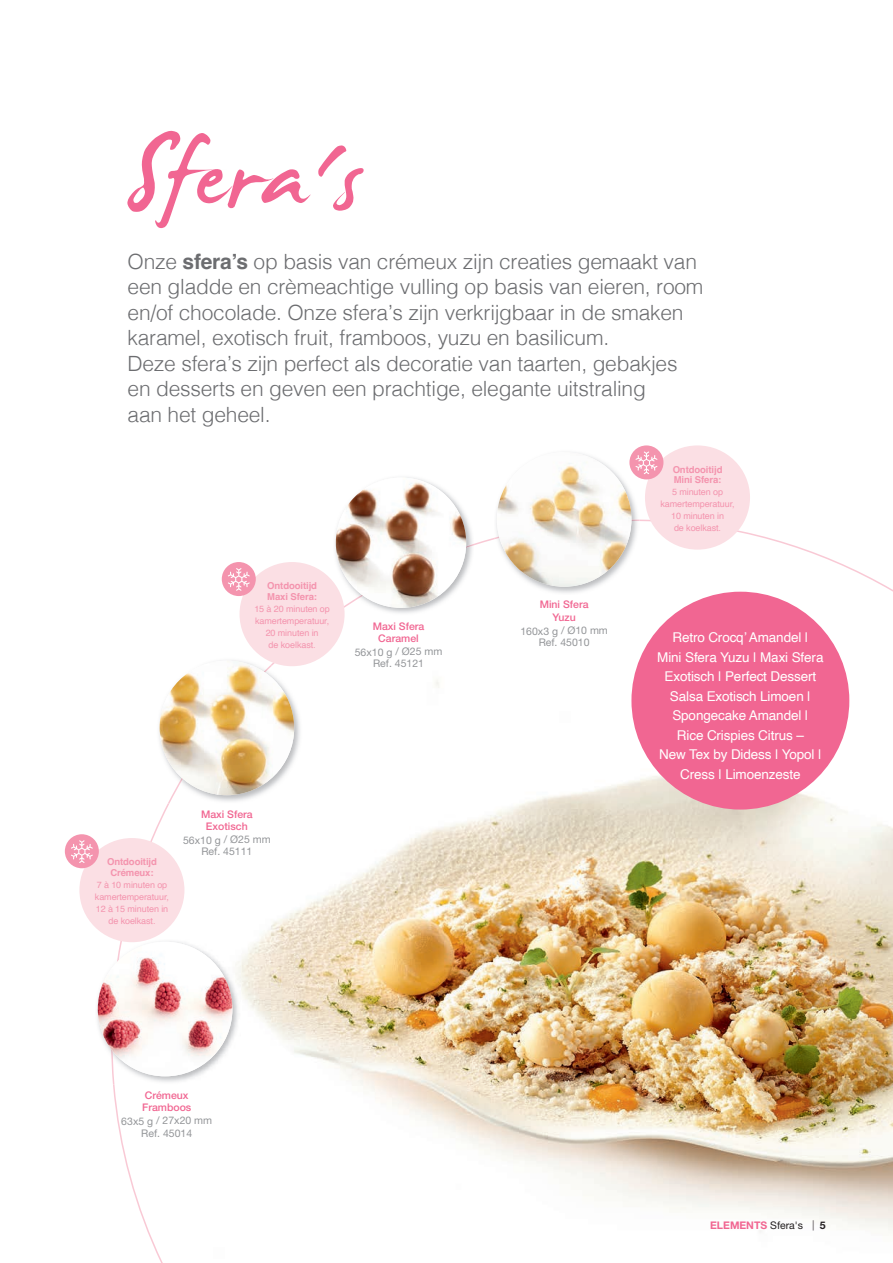
<style>
.page{position:relative;width:893px;height:1263px;background:#fff}
.page>*{position:absolute;margin:0;border:0;box-sizing:border-box;transform-origin:0 0}
.t1{font:156px "James Fajardo";color:#f16692}
.t2{font:300 21px/25.5px "Helvetica";letter-spacing:-.01em;color:#6c6d70}
.t3{font:13.5px/19.5px "Helvetica";letter-spacing:-.01em;color:#fff;text-align:center}
.t4{font:10.5px/11.9px "Helvetica Neue LT Std";color:#939598;text-align:center}
.t5{font:500 10.5px/12.6px "Helvetica Neue LT Std";color:#f16692;text-align:center}
.t6{font:700 10.5px "Helvetica Neue LT Std";color:#f16692}
.t7{font:700 10.5px "Helvetica Neue LT Std";color:#231f20}
.t8{font:700 9.6px/10.5px "Helvetica";letter-spacing:-.01em;color:#f494ae}
.t9{font:9px/12px "Helvetica";letter-spacing:-.01em;color:#f494ae;text-align:center}
.s1{font-weight:700}
.s2{font-weight:400;color:#231f20}
</style>
<div class="page">
<img style="left:113px;top:520px;width:780px;height:743px">
<svg style="left:812px;top:1220px;width:2px;height:10px"></svg>
<img style="left:494px;top:453px;width:146px;height:142px">
<img style="left:494px;top:519px;width:146px;height:20px">
<img style="left:497px;top:452px;width:134px;height:135px;border-radius:67px">
<div style="left:645px;top:445px;width:105px;height:105px;background:#fbdfe4;border-radius:50%"></div>
<div style="left:629px;top:445px;width:34px;height:34px;background:#f494ae;border-radius:50%"></div>
<svg style="left:635px;top:451px;width:22px;height:23px"></svg>
<img style="left:157px;top:658px;width:11px;height:145px">
<img style="left:280px;top:665px;width:22px;height:138px">
<img style="left:168px;top:658px;width:112px;height:145px">
<img style="left:160px;top:660px;width:134px;height:135px;border-radius:67px">
<img style="left:333px;top:477px;width:141px;height:139px">
<img style="left:333px;top:544px;width:141px;height:71px">
<img style="left:336px;top:477px;width:130px;height:131px;border-radius:65px">
<div style="left:240px;top:562px;width:105px;height:104px;background:#fbdfe4;border-radius:50%"></div>
<div style="left:222px;top:562px;width:34px;height:34px;background:#f494ae;border-radius:50%"></div>
<svg style="left:228px;top:568px;width:22px;height:23px"></svg>
<img style="left:97px;top:939px;width:144px;height:145px">
<img style="left:111px;top:939px;width:11px;height:145px">
<img style="left:98px;top:942px;width:134px;height:134px;border-radius:67px">
<div style="left:79px;top:838px;width:105px;height:104px;background:#fbdfe4;border-radius:50%"></div>
<div style="left:65px;top:834px;width:34px;height:34px;background:#f494ae;border-radius:50%"></div>
<svg style="left:71px;top:840px;width:22px;height:23px"></svg>
<div style="left:631px;top:592px;width:218px;height:217px;background:#f16692;border-radius:50%"></div>
<h1 class="t1" style="left:127px;top:96px;width:235px">Sfera s'</h1>
<p class="t2" style="left:128px;top:247px;width:577px">Onze <span class="s1">sfera’s</span> op basis van crémeux zijn creaties gemaakt van een gladde en crèmeachtige vulling op basis van eieren, room en/of chocolade. Onze sfera’s zijn verkrijgbaar in de smaken karamel, exotisch fruit, framboos, yuzu en basilicum.<br>Deze sfera’s zijn perfect als decoratie van taarten, gebakjes en desserts en geven een prachtige, elegante uitstraling<br>aan het geheel.</p>
<p class="t8" style="left:267px;top:582px;width:51px">Ontdooitijd<br>Maxi Sfera:</p>
<p class="t9" style="left:254px;top:603px;width:77px">15 à 20 minuten op kamertemperatuur,<br>20 minuten in<br>de koelkast.</p>
<p class="t5" style="left:373px;top:619px;width:53px">Maxi Sfera<br>Caramel</p>
<p class="t4" style="left:355px;top:646px;width:89px">56x10 g / Ø25 mm<br>Ref. 45121</p>
<p class="t8" style="left:107px;top:858px;width:51px;text-align:center">Ontdooitijd<br>Crémeux:</p>
<p class="t9" style="left:95px;top:879px;width:76px">7 à 10 minuten op kamertemperatuur,<br>12 à 15 minuten in de koelkast.</p>
<p class="t5" style="left:201px;top:807px;width:53px">Maxi Sfera<br>Exotisch</p>
<p class="t4" style="left:183px;top:834px;width:89px">56x10 g / Ø25 mm<br>Ref. 45111</p>
<p class="t5" style="left:142px;top:1088px;width:51px;text-align:left">Crémeux<br>Framboos</p>
<p class="t4" style="left:121px;top:1114px;width:92px;line-height:12.6px">63x5 g / 27x20 mm<br>Ref. 45014</p>
<p class="t5" style="left:540px;top:598px;width:50px">Mini Sfera<br>Yuzu</p>
<p class="t4" style="left:520px;top:624px;width:89px">160x3 g / Ø10 mm<br>Ref. 45010</p>
<p class="t8" style="left:673px;top:465px;width:51px">Ontdooitijd<br>Mini Sfera:</p>
<p class="t9" style="left:660px;top:486px;width:76px">5 minuten op kamertemperatuur,<br>10 minuten in<br>de koelkast.</p>
<p class="t3" style="left:657px;top:628px;width:168px">Retro Crocq’ Amandel |<br>Mini Sfera Yuzu | Maxi Sfera<br>Exotisch | Perfect Dessert<br>Salsa Exotisch Limoen |<br>Spongecake Amandel |<br>Rice Crispies Citrus –<br>New Tex by Didess | Yopol |<br>Cress | Limoenzeste</p>
<p class="t6" style="left:710px;top:1218px;width:94px">ELEMENTS <span class="s2">Sfera's</span></p>
<p class="t7" style="left:820px;top:1218px;width:7px">5</p>
</div>
